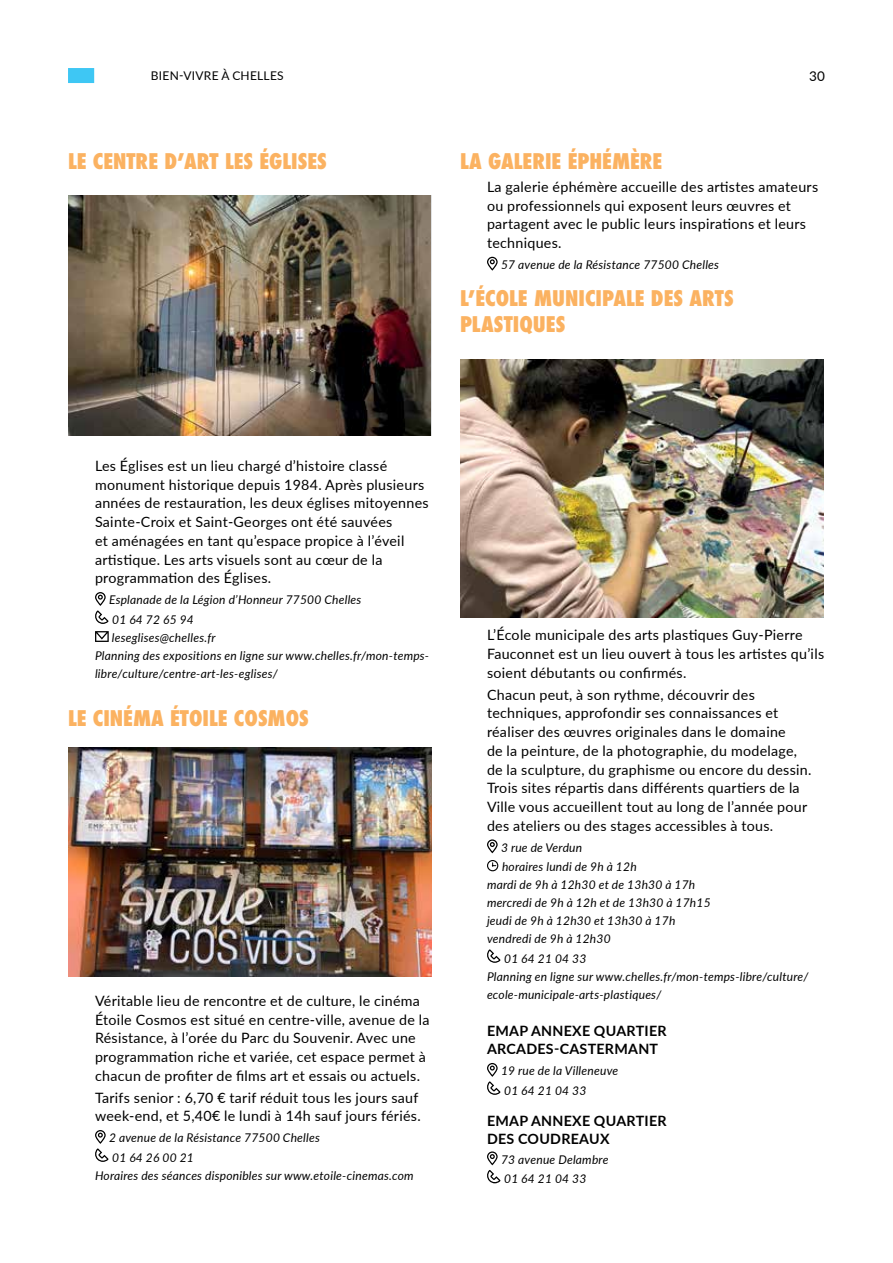
<style>
.page{position:relative;width:893px;height:1263px;background:#fff}
.page>*{position:absolute;margin:0;border:0;box-sizing:border-box;transform-origin:0 0}
.t1{font:800 condensed 21px/25.2px "Futura";color:#fbb261}
.t2{font:14.25px/18.8px "Lato";letter-spacing:.02em;color:#000}
.t3{font:700 14.25px/18.8px "Lato";letter-spacing:.02em;color:#000}
.t4{font:13.5px "Lato";color:#000}
.t5{font:italic 12px/18px "Lato";letter-spacing:.02em;color:#000}
.t6{font:12px "Lato";letter-spacing:.02em;color:#000}
</style>
<div class="page">
<img style="left:68px;top:196px;width:362px;height:240px">
<svg style="left:95px;top:592px;width:13px;height:32px"></svg>
<svg style="left:95px;top:631px;width:14px;height:11px"></svg>
<img style="left:68px;top:747px;width:363px;height:229px">
<svg style="left:95px;top:1130px;width:13px;height:32px"></svg>
<svg style="left:487px;top:257px;width:11px;height:14px"></svg>
<img style="left:460px;top:359px;width:364px;height:258px">
<svg style="left:487px;top:839px;width:11px;height:14px"></svg>
<div style="left:487px;top:860px;width:11px;height:11px;border:1px solid #000;border-radius:50%"></div>
<svg style="left:487px;top:949px;width:13px;height:14px"></svg>
<svg style="left:487px;top:1063px;width:13px;height:32px"></svg>
<svg style="left:487px;top:1151px;width:13px;height:32px"></svg>
<div style="left:68px;top:68px;width:26px;height:15px;background:#3ec7f4"></div>
<p class="t6" style="left:151px;top:67px;width:134px">BIEN-VIVRE À CHELLES</p>
<p class="t4" style="left:809px;top:66px;width:17px">30</p>
<h1 class="t1" style="left:68px;top:148px;width:260px">LE CENTRE D’ART LES ÉGLISES</h1>
<h1 class="t1" style="left:460px;top:148px;width:204px">LA GALERIE ÉPHÉMÈRE</h1>
<p class="t2" style="left:487px;top:177px;width:333px">La galerie éphémère accueille des artistes amateurs ou professionnels qui exposent leurs œuvres et partagent avec le public leurs inspirations et leurs techniques.</p>
<p class="t5" style="left:501px;top:255px;width:220px">57 avenue de la Résistance 77500 Chelles</p>
<h1 class="t1" style="left:460px;top:286px;width:275px">L’ÉCOLE MUNICIPALE DES ARTS<br>PLASTIQUES</h1>
<p class="t2" style="left:95px;top:456px;width:335px">Les Églises est un lieu chargé d’histoire classé monument historique depuis 1984. Après plusieurs années de restauration, les deux églises mitoyennes Sainte-Croix et Saint-Georges ont été sauvées<br>et aménagées en tant qu’espace propice à l’éveil artistique. Les arts visuels sont au cœur de la programmation des Églises.</p>
<p class="t5" style="left:109px;top:590px;width:254px;line-height:19.5px">Esplanade de la Légion d’Honneur 77500 Chelles<br>01 64 72 65 94</p>
<p class="t5" style="left:95px;top:628px;width:336px;text-indent:17px">leseglises@chelles.fr<br>Planning des expositions en ligne sur www.chelles.fr/mon-temps&shy;libre/culture/centre-art-les-eglises/</p>
<h1 class="t1" style="left:68px;top:705px;width:242px">LE CINÉMA ÉTOILE COSMOS</h1>
<p class="t2" style="left:95px;top:991px;width:336px">Véritable lieu de rencontre et de culture, le cinéma Étoile Cosmos est situé en centre-ville, avenue de la Résistance, à l’orée du Parc du Souvenir. Avec une programmation riche et variée, cet espace permet à chacun de profiter de films art et essais ou actuels.</p>
<p class="t2" style="left:95px;top:1087px;width:327px">Tarifs senior : 6,70 € tarif réduit tous les jours sauf week-end, et 5,40€ le lundi à 14h sauf jours fériés.</p>
<p class="t5" style="left:109px;top:1128px;width:212px;line-height:19.5px">2 avenue de la Résistance 77500 Chelles<br>01 64 26 00 21</p>
<p class="t5" style="left:95px;top:1166px;width:320px">Horaires des séances disponibles sur www.etoile-cinemas.com</p>
<p class="t2" style="left:487px;top:625px;width:339px">L’École municipale des arts plastiques Guy-Pierre<br>Fauconnet est un lieu ouvert à tous les artistes qu’ils soient débutants ou confirmés.</p>
<p class="t2" style="left:487px;top:684px;width:326px">Chacun peut, à son rythme, découvrir des techniques, approfondir ses connaissances et réaliser des œuvres originales dans le domaine<br>de la peinture, de la photographie, du modelage, de la sculpture, du graphisme ou encore du dessin.<br>Trois sites répartis dans différents quartiers de la Ville vous accueillent tout au long de l’année pour des ateliers ou des stages accessibles à tous.</p>
<p class="t5" style="left:501px;top:837px;width:137px;line-height:19.5px">3 rue de Verdun<br>horaires lundi de 9h à 12h</p>
<p class="t5" style="left:487px;top:875px;width:225px">mardi de 9h à 12h30 et de 13h30 à 17h mercredi de 9h à 12h et de 13h30 à 17h15 jeudi de 9h à 12h30 et 13h30 à 17h vendredi de 9h à 12h30</p>
<p class="t5" style="left:487px;top:949px;width:323px;text-indent:17px">01 64 21 04 33<br>Planning en ligne sur www.chelles.fr/mon-temps-libre/culture/ ecole-municipale-arts-plastiques/</p>
<p class="t3" style="left:487px;top:1020px;width:181px">EMAP ANNEXE QUARTIER<br>ARCADES-CASTERMANT</p>
<p class="t5" style="left:501px;top:1061px;width:119px;line-height:19.5px">19 rue de la Villeneuve<br>01 64 21 04 33</p>
<p class="t3" style="left:487px;top:1110px;width:181px">EMAP ANNEXE QUARTIER<br>DES COUDREAUX</p>
<p class="t5" style="left:501px;top:1149px;width:109px;line-height:19.5px">73 avenue Delambre<br>01 64 21 04 33</p>
</div>
